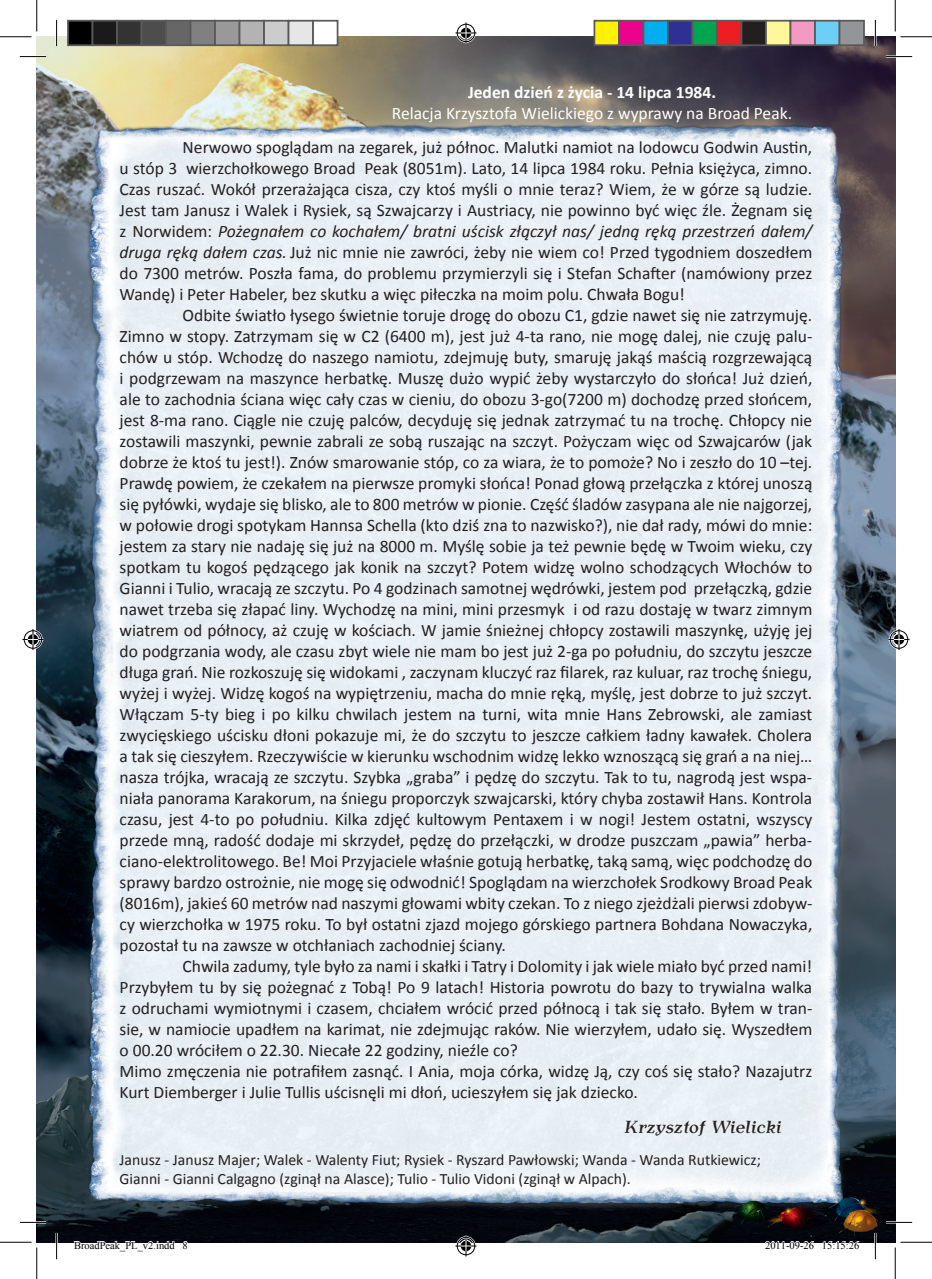
<style>
.page{position:relative;width:932px;height:1279px;background:#fff}
.page>*{position:absolute;margin:0;border:0;box-sizing:border-box;transform-origin:0 0}
.t1{font:17.5px/21px "Calibri";color:#231f20;text-align:justify}
.t2{font:17.5px "Calibri";color:#fff}
.t3{font:700 17.5px "Calibri";color:#fff}
.t4{font:italic 17.5px "Antykwa Torunska Med";color:#231f20}
.t5{font:15.75px/18.9px "Calibri";color:#231f20}
.t6{font:10.5px "Times New Roman";color:#000}
.s1{font-style:italic}
</style>
<div class="page">
<img style="left:37px;top:37px;width:858px;height:1205px">
<hr style="left:20px;top:55px;width:26px;height:3px;background:#fff">
<hr style="left:886px;top:55px;width:26px;height:3px;background:#fff">
<hr style="left:20px;top:1221px;width:26px;height:2px;background:#fff">
<hr style="left:886px;top:1221px;width:26px;height:2px;background:#fff">
<hr style="left:55px;top:20px;width:3px;height:26px;background:#fff">
<hr style="left:55px;top:1233px;width:3px;height:26px;background:#fff">
<hr style="left:874px;top:20px;width:2px;height:26px;background:#fff">
<hr style="left:874px;top:1233px;width:2px;height:26px;background:#fff">
<svg style="left:20px;top:56px;width:26px;height:1px"></svg>
<svg style="left:886px;top:56px;width:26px;height:1px"></svg>
<svg style="left:20px;top:1222px;width:26px;height:1px"></svg>
<svg style="left:886px;top:1222px;width:26px;height:1px"></svg>
<svg style="left:56px;top:20px;width:1px;height:26px"></svg>
<svg style="left:56px;top:1233px;width:1px;height:26px"></svg>
<svg style="left:875px;top:20px;width:1px;height:26px"></svg>
<svg style="left:875px;top:1233px;width:1px;height:26px"></svg>
<hr style="left:0;top:36px;width:32px;height:1px;background:#000">
<hr style="left:900px;top:36px;width:32px;height:1px;background:#000">
<hr style="left:0;top:1242px;width:32px;height:1px;background:#000">
<hr style="left:900px;top:1242px;width:32px;height:1px;background:#000">
<hr style="left:36px;top:0;width:1px;height:32px;background:#000">
<hr style="left:36px;top:1247px;width:1px;height:32px;background:#000">
<hr style="left:895px;top:0;width:1px;height:32px;background:#000">
<hr style="left:895px;top:1247px;width:1px;height:32px;background:#000">
<svg style="left:455px;top:22px;width:21px;height:21px"></svg>
<svg style="left:455px;top:1235px;width:21px;height:21px"></svg>
<svg style="left:22px;top:629px;width:21px;height:21px"></svg>
<svg style="left:888px;top:629px;width:21px;height:21px"></svg>
<div style="left:68px;top:21px;width:24px;height:24px;background:#000"></div>
<div style="left:67px;top:20px;width:26px;height:26px;border:2px solid #595959"></div>
<div style="left:92px;top:21px;width:25px;height:24px;background:#1a1a1a"></div>
<div style="left:92px;top:20px;width:26px;height:26px;border:2px solid #595959"></div>
<div style="left:117px;top:21px;width:24px;height:24px;background:#333"></div>
<div style="left:116px;top:20px;width:26px;height:26px;border:2px solid #595959"></div>
<div style="left:141px;top:21px;width:25px;height:24px;background:#4d4d4d"></div>
<div style="left:141px;top:20px;width:26px;height:26px;border:2px solid #595959"></div>
<div style="left:166px;top:21px;width:24px;height:24px;background:#666"></div>
<div style="left:165px;top:20px;width:26px;height:26px;border:2px solid #595959"></div>
<div style="left:190px;top:21px;width:25px;height:24px;background:#808080"></div>
<div style="left:190px;top:20px;width:26px;height:26px;border:2px solid #595959"></div>
<div style="left:215px;top:21px;width:24px;height:24px;background:#999"></div>
<div style="left:214px;top:20px;width:26px;height:26px;border:2px solid #595959"></div>
<div style="left:239px;top:21px;width:25px;height:24px;background:#b3b3b3"></div>
<div style="left:239px;top:20px;width:26px;height:26px;border:2px solid #595959"></div>
<div style="left:264px;top:21px;width:24px;height:24px;background:#ccc"></div>
<div style="left:263px;top:20px;width:26px;height:26px;border:2px solid #595959"></div>
<div style="left:288px;top:21px;width:25px;height:24px;background:#e6e6e6"></div>
<div style="left:288px;top:20px;width:26px;height:26px;border:2px solid #595959"></div>
<div style="left:313px;top:21px;width:24px;height:24px;background:#fff"></div>
<div style="left:312px;top:20px;width:26px;height:26px;border:2px solid #595959"></div>
<div style="left:594px;top:21px;width:25px;height:24px;background:#fff101"></div>
<div style="left:593px;top:20px;width:27px;height:26px;border:2px solid #595959"></div>
<div style="left:619px;top:21px;width:24px;height:24px;background:#ed028c"></div>
<div style="left:618px;top:20px;width:26px;height:26px;border:2px solid #595959"></div>
<div style="left:643px;top:21px;width:25px;height:24px;background:#00aeef"></div>
<div style="left:642px;top:20px;width:27px;height:26px;border:2px solid #595959"></div>
<div style="left:668px;top:21px;width:24px;height:24px;background:#2e3092"></div>
<div style="left:667px;top:20px;width:26px;height:26px;border:2px solid #595959"></div>
<div style="left:692px;top:21px;width:25px;height:24px;background:#00a54f"></div>
<div style="left:691px;top:20px;width:27px;height:26px;border:2px solid #595959"></div>
<div style="left:717px;top:21px;width:24px;height:24px;background:#ee1d23"></div>
<div style="left:716px;top:20px;width:26px;height:26px;border:2px solid #595959"></div>
<div style="left:741px;top:21px;width:25px;height:24px;background:#231f20"></div>
<div style="left:740px;top:20px;width:27px;height:26px;border:2px solid #595959"></div>
<div style="left:766px;top:21px;width:24px;height:24px;background:#fff79a"></div>
<div style="left:765px;top:20px;width:26px;height:26px;border:2px solid #595959"></div>
<div style="left:790px;top:21px;width:25px;height:24px;background:#f499c2"></div>
<div style="left:789px;top:20px;width:27px;height:26px;border:2px solid #595959"></div>
<div style="left:815px;top:21px;width:24px;height:24px;background:#6bcff6"></div>
<div style="left:814px;top:20px;width:26px;height:26px;border:2px solid #595959"></div>
<div style="left:839px;top:21px;width:25px;height:24px;background:#939598"></div>
<div style="left:838px;top:20px;width:27px;height:26px;border:2px solid #595959"></div>
<svg style="left:74px;top:1240px;width:101px;height:3px"></svg>
<svg style="left:764px;top:1241px;width:50px;height:2px"></svg>
<svg style="left:822px;top:1241px;width:37px;height:2px"></svg>
<p class="t3" style="left:468px;top:81px;width:249px">Jeden dzień z życia - 14 lipca 1984.</p>
<p class="t2" style="left:392px;top:102px;width:402px">Relacja Krzysztofa Wielickiego z wyprawy na Broad Peak.</p>
<p class="t1" style="left:120px;top:135px;width:694px;text-indent:63px">Nerwowo spoglądam na zegarek, już północ. Malutki namiot na lodowcu Godwin Austin, u stóp 3 wierzchołkowego Broad Peak (8051m). Lato, 14 lipca 1984 roku. Pełnia księżyca, zimno.<br>Czas ruszać. Wokół przerażająca cisza, czy ktoś myśli o mnie teraz? Wiem, że w górze są ludzie.<br>Jest tam Janusz i Walek i Rysiek, są Szwajcarzy i Austriacy, nie powinno być więc źle. Żegnam się z Norwidem: <span class="s1">Pożegnałem co kochałem/ bratni uścisk złączył nas/ jedną ręką przestrzeń dałem/ druga ręką dałem czas.</span> Już nic mnie nie zawróci, żeby nie wiem co! Przed tygodniem doszedłem do 7300 metrów. Poszła fama, do problemu przymierzyli się i Stefan Schafter (namówiony przez Wandę) i Peter Habeler, bez skutku a więc piłeczka na moim polu. Chwała Bogu!</p>
<p class="t1" style="left:120px;top:303px;width:694px;text-indent:63px">Odbite światło łysego świetnie toruje drogę do obozu C1, gdzie nawet się nie zatrzymuję.<br>Zimno w stopy. Zatrzymam się w C2 (6400 m), jest już 4-ta rano, nie mogę dalej, nie czuję palu&shy;chów u stóp. Wchodzę do naszego namiotu, zdejmuję buty, smaruję jakąś maścią rozgrzewającą i podgrzewam na maszynce herbatkę. Muszę dużo wypić żeby wystarczyło do słońca! Już dzień, ale to zachodnia ściana więc cały czas w cieniu, do obozu 3-go(7200 m) dochodzę przed słońcem, jest 8-ma rano. Ciągle nie czuję palców, decyduję się jednak zatrzymać tu na trochę. Chłopcy nie zostawili maszynki, pewnie zabrali ze sobą ruszając na szczyt. Pożyczam więc od Szwajcarów (jak dobrze że ktoś tu jest!). Znów smarowanie stóp, co za wiara, że to pomoże? No i zeszło do 10 –tej.<br>Prawdę powiem, że czekałem na pierwsze promyki słońca! Ponad głową przełączka z której unoszą się pyłówki, wydaje się blisko, ale to 800 metrów w pionie. Część śladów zasypana ale nie najgorzej, w połowie drogi spotykam Hannsa Schella (kto dziś zna to nazwisko?), nie dał rady, mówi do mnie: jestem za stary nie nadaję się już na 8000 m. Myślę sobie ja też pewnie będę w Twoim wieku, czy spotkam tu kogoś pędzącego jak konik na szczyt? Potem widzę wolno schodzących Włochów to Gianni i Tulio, wracają ze szczytu. Po 4 godzinach samotnej wędrówki, jestem pod przełączką, gdzie nawet trzeba się złapać liny. Wychodzę na mini, mini przesmyk i od razu dostaję w twarz zimnym wiatrem od północy, aż czuję w kościach. W jamie śnieżnej chłopcy zostawili maszynkę, użyję jej do podgrzania wody, ale czasu zbyt wiele nie mam bo jest już 2-ga po południu, do szczytu jeszcze długa grań. Nie rozkoszuję się widokami , zaczynam kluczyć raz filarek, raz kuluar, raz trochę śniegu, wyżej i wyżej. Widzę kogoś na wypiętrzeniu, macha do mnie ręką, myślę, jest dobrze to już szczyt.<br>Włączam 5-ty bieg i po kilku chwilach jestem na turni, wita mnie Hans Zebrowski, ale zamiast zwycięskiego uścisku dłoni pokazuje mi, że do szczytu to jeszcze całkiem ładny kawałek. Cholera a tak się cieszyłem. Rzeczywiście w kierunku wschodnim widzę lekko wznoszącą się grań a na niej… nasza trójka, wracają ze szczytu. Szybka „graba” i pędzę do szczytu. Tak to tu, nagrodą jest wspa&shy;niała panorama Karakorum, na śniegu proporczyk szwajcarski, który chyba zostawił Hans. Kontrola czasu, jest 4-to po południu. Kilka zdjęć kultowym Pentaxem i w nogi! Jestem ostatni, wszyscy przede mną, radość dodaje mi skrzydeł, pędzę do przełączki, w drodze puszczam „pawia” herba&shy;ciano-elektrolitowego. Be! Moi Przyjaciele właśnie gotują herbatkę, taką samą, więc podchodzę do sprawy bardzo ostrożnie, nie mogę się odwodnić! Spoglądam na wierzchołek Srodkowy Broad Peak (8016m), jakieś 60 metrów nad naszymi głowami wbity czekan. To z niego zjeżdżali pierwsi zdobyw&shy;cy wierzchołka w 1975 roku. To był ostatni zjazd mojego górskiego partnera Bohdana Nowaczyka, pozostał tu na zawsze w otchłaniach zachodniej ściany.</p>
<p class="t1" style="left:120px;top:954px;width:694px;text-align:left;text-indent:63px">Chwila zadumy, tyle było za nami i skałki i Tatry i Dolomity i jak wiele miało być przed nami!<br>Przybyłem tu by się pożegnać z Tobą! Po 9 latach! Historia powrotu do bazy to trywialna walka z odruchami wymiotnymi i czasem, chciałem wrócić przed północą i tak się stało. Byłem w tran&shy;sie, w namiocie upadłem na karimat, nie zdejmując raków. Nie wierzyłem, udało się. Wyszedłem o 00.20 wróciłem o 22.30. Niecałe 22 godziny, nieźle co?<br>Mimo zmęczenia nie potrafiłem zasnąć. I Ania, moja córka, widzę Ją, czy coś się stało? Nazajutrz Kurt Diemberger i Julie Tullis uścisnęli mi dłoń, ucieszyłem się jak dziecko.</p>
<p class="t4" style="left:624px;top:1114px;width:159px">Krzysztof Wielicki</p>
<p class="t5" style="left:120px;top:1149px;width:643px">Janusz - Janusz Majer; Walek - Walenty Fiut; Rysiek - Ryszard Pawłowski; Wanda - Wanda Rutkiewicz;<br>Gianni - Gianni Calgagno (zginął na Alasce); Tulio - Tulio Vidoni (zginął w Alpach).</p>
<p class="t6" style="left:74px;top:1238px;width:115px">BroadPeak_PL_v2.indd 8</p>
<p class="t6" style="left:765px;top:1238px;width:96px">2011-09-26 15:15:26</p>
</div>
